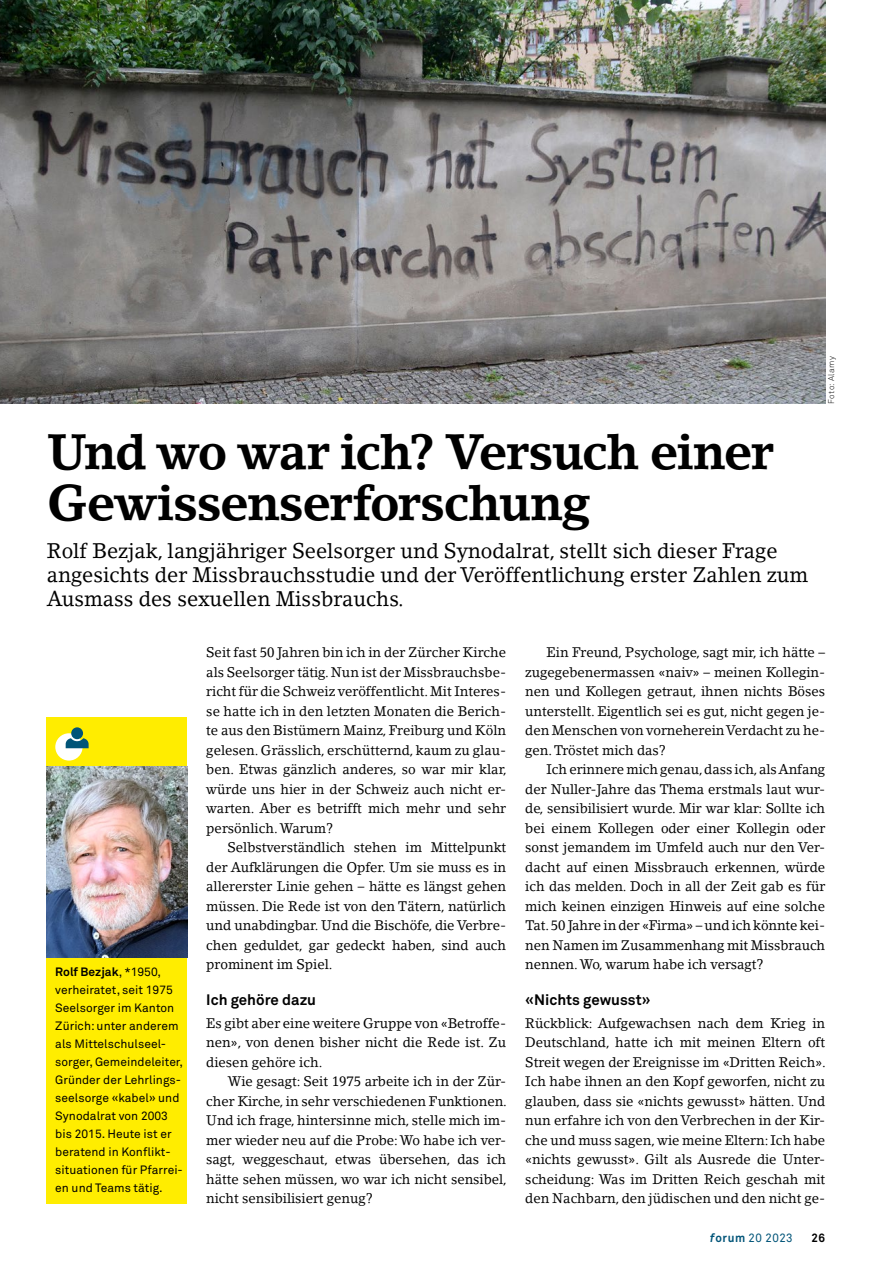
<style>
.page{position:relative;width:872px;height:1263px;background:#fff}
.page>*{position:absolute;margin:0;border:0;box-sizing:border-box;transform-origin:0 0}
.t1{font:700 49.5px/51px "Lino Letter";letter-spacing:-.03em;color:#000}
.t2{font:21px/24px "Lino Letter";color:#000;scale:.96 1}
.t3{font:700 15px "Akkurat Pro";color:#000}
.t4{font:13.8px/19.5px "Lino Letter";letter-spacing:-.005em;color:#000;text-align:justify;scale:.96 1}
.t5{font:12px/18px "Akkurat Pro";letter-spacing:.005em;color:#000}
.t6{font:12px "Akkurat Pro";letter-spacing:.045em;color:#005478;scale:.96 1}
.t7{font:700 12px "Akkurat Pro";color:#000;scale:.96 1}
.t8{font:8.25px "Akkurat Light Pro";letter-spacing:.045em;color:#000}
.s1{font-weight:700}
.s2{font-weight:700;font-style:italic}
</style>
<div class="page">
<div style="left:47px;top:717px;width:140px;height:486px;background:#ffed00"></div>
<div style="left:55px;top:733px;width:28px;height:27px;background:#fff;border-radius:50%"></div>
<div style="left:71px;top:727px;width:12px;height:12px;background:#005478;border-radius:50%"></div>
<svg style="left:66px;top:738px;width:23px;height:10px"></svg>
<img style="left:47px;top:767px;width:140px;height:191px">
<img style="left:0;top:0;width:825px;height:404px">
<h1 class="t1" style="left:47px;top:426px;width:728px">Und wo war ich? Versuch einer<br>Gewissenserforschung</h1>
<h2 class="t2" style="left:47px;top:539px;width:794px">Rolf Bezjak, langjähriger Seelsorger und Synodalrat, stellt sich dieser Frage angesichts der Missbrauchsstudie und der Veröffentlichung erster Zahlen zum<br>Ausmass des sexuellen Missbrauchs.</h2>
<p class="t8" style="left:826px;top:404px;width:49px;rotate:-90deg">Foto: Alamy</p>
<p class="t5" style="left:55px;top:963px;width:129px"><span class="s1">Rolf Bezjak</span>, *1950, verheiratet, seit 1975<br>Seelsorger im Kanton<br>Zürich: unter anderem als Mittelschulseel&shy;sorger, Gemeindeleiter,<br>Gründer der Lehrlings&shy;seelsorge «kabel» und<br>Synodalrat von 2003 bis 2015. Heute ist er beratend in Konflikt&shy;situationen für Pfarrei&shy;en und Teams tätig.</p>
<p class="t4" style="left:206px;top:643px;width:315px">Seit fast 50 Jahren bin ich in der Zürcher Kirche als Seelsorger tätig. Nun ist der Missbrauchsbe&shy;richt für die Schweiz veröffentlicht. Mit Interes&shy;se hatte ich in den letzten Monaten die Berich&shy;te aus den Bistümern Mainz, Freiburg und Köln gelesen. Grässlich, erschütternd, kaum zu glau&shy;ben. Etwas gänzlich anderes, so war mir klar, würde uns hier in der Schweiz auch nicht er&shy;warten. Aber es betrifft mich mehr und sehr persönlich. Warum?</p>
<p class="t4" style="left:206px;top:838px;width:314px;text-indent:21px">Selbstverständlich stehen im Mittelpunkt der Aufklärungen die Opfer. Um sie muss es in allererster Linie gehen – hätte es längst gehen müssen. Die Rede ist von den Tätern, natürlich und unabdingbar. Und die Bischöfe, die Verbre&shy;chen geduldet, gar gedeckt haben, sind auch prominent im Spiel.</p>
<p class="t3" style="left:206px;top:991px;width:111px">Ich gehöre dazu</p>
<p class="t4" style="left:206px;top:1013px;width:314px">Es gibt aber eine weitere Gruppe von «Betroffe&shy;nen», von denen bisher nicht die Rede ist. Zu diesen gehöre ich.</p>
<p class="t4" style="left:206px;top:1072px;width:315px;text-indent:21px">Wie gesagt: Seit 1975 arbeite ich in der Zür&shy;cher Kirche, in sehr verschiedenen Funktionen.<br>Und ich frage, hintersinne mich, stelle mich im&shy;mer wieder neu auf die Probe: Wo habe ich ver&shy;sagt, weggeschaut, etwas übersehen, das ich hätte sehen müssen, wo war ich nicht sensibel, nicht sensibilisiert genug?</p>
<p class="t4" style="left:525px;top:643px;width:314px;text-indent:21px">Ein Freund, Psychologe, sagt mir, ich hätte – zugegebenermassen «naiv» – meinen Kollegin&shy;nen und Kollegen getraut, ihnen nichts Böses unterstellt. Eigentlich sei es gut, nicht gegen je&shy;den Menschen von vorneherein Verdacht zu he&shy;gen. Tröstet mich das?</p>
<p class="t4" style="left:525px;top:760px;width:314px;text-indent:21px">Ich erinnere mich genau, dass ich, als Anfang der Nuller-Jahre das Thema erstmals laut wur&shy;de, sensibilisiert wurde. Mir war klar: Sollte ich bei einem Kollegen oder einer Kollegin oder sonst jemandem im Umfeld auch nur den Ver&shy;dacht auf einen Missbrauch erkennen, würde ich das melden. Doch in all der Zeit gab es für mich keinen einzigen Hinweis auf eine solche Tat. 50 Jahre in der «Firma» – und ich könnte kei&shy;nen Namen im Zusammenhang mit Missbrauch nennen. Wo, warum habe ich versagt?</p>
<p class="t3" style="left:525px;top:991px;width:127px">«Nichts gewusst»</p>
<p class="t4" style="left:525px;top:1013px;width:314px">Rückblick: Aufgewachsen nach dem Krieg in Deutschland, hatte ich mit meinen Eltern oft Streit wegen der Ereignisse im «Dritten Reich».<br>Ich habe ihnen an den Kopf geworfen, nicht zu glauben, dass sie «nichts gewusst» hätten. Und nun erfahre ich von den Verbrechen in der Kir&shy;che und muss sagen, wie meine Eltern: Ich habe «nichts gewusst». Gilt als Ausrede die Unter&shy;scheidung: Was im Dritten Reich geschah mit den Nachbarn, den jüdischen und den nicht ge-</p>
<p class="t6" style="left:710px;top:1231px;width:87px"><span class="s2">f</span><span class="s1">orum</span> 20 2023</p>
<p class="t7" style="left:811px;top:1231px;width:16px">26</p>
</div>
